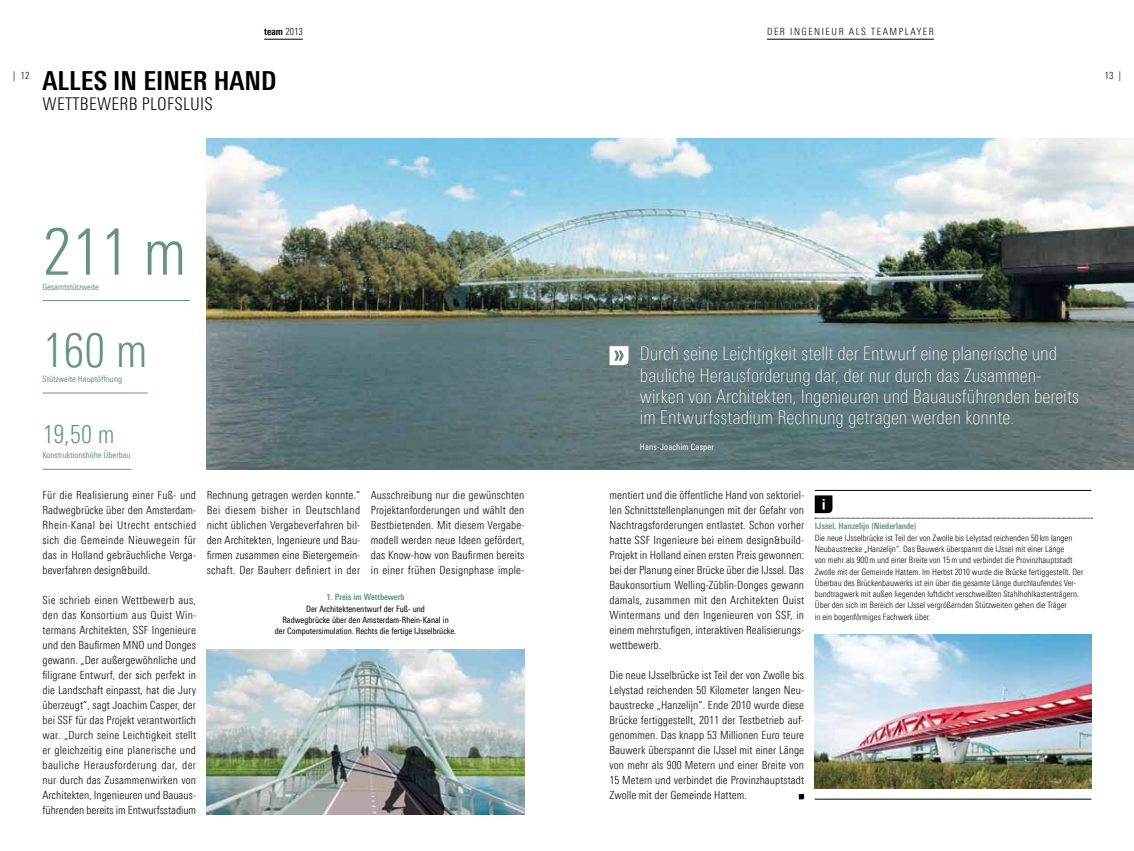
<style>
.page{position:relative;width:1134px;height:851px;background:#fff}
.page>*{position:absolute;margin:0;border:0;box-sizing:border-box;transform-origin:0 0}
.t1{font:300 65px "Linotype Univers 320 Cn";color:#649384}
.t2{font:300 47.5px "Linotype Univers 320 Cn";color:#649384}
.t3{font:700 26.25px "Linotype Univers 620 Cn";color:#000}
.t4{font:300 25px "Linotype Univers 320 Cn";color:#649384}
.t5{font:100 18.75px/21.2px "Linotype Univers 220 Cn";color:#fff}
.t6{font:300 17.5px "Linotype Univers 320 Cn";letter-spacing:.015em;color:#000}
.t7{font:300 11.25px/15px "Linotype Univers 320 Cn";letter-spacing:.005em;color:#000;text-align:justify}
.t8{font:300 10px "Linotype Univers 320 Cn";letter-spacing:.15em;color:#000}
.t9{font:700 10px "Linotype Univers 620 Cn";color:#000}
.t10{font:300 8.75px/11.2px "Linotype Univers 320 Cn";color:#000}
.t11{font:8.75px/11.2px "Linotype Univers 420 Cn";color:#000;text-align:center}
.t12{font:8.75px "Linotype Univers 420 Cn";letter-spacing:-.005em;color:#649384}
.t13{font:700 8.75px "Linotype Univers 620 Cn";color:#649384}
.t14{font:8.75px "Linotype Univers 420 Cn";letter-spacing:.025em;color:#fff}
.s1{font-family:"Linotype Univers 320 Cn";font-weight:300}
</style>
<div class="page">
<img style="left:207px;top:139px;width:927px;height:330px">
<img style="left:207px;top:649px;width:317px;height:165px">
<img style="left:815px;top:634px;width:276px;height:154px">
<hr style="left:264px;top:39px;width:39px;height:1px;background:#000">
<hr style="left:767px;top:39px;width:167px;height:1px;background:#000">
<hr style="left:43px;top:300px;width:147px;height:1px;background:#649384">
<hr style="left:43px;top:469px;width:88px;height:1px;background:#649384">
<hr style="left:43px;top:393px;width:105px;height:1px;background:#649384">
<hr style="left:815px;top:490px;width:276px;height:1px;background:#000">
<hr style="left:815px;top:798px;width:276px;height:1px;background:#000">
<svg style="left:815px;top:495px;width:277px;height:24px"></svg>
<svg style="left:609px;top:346px;width:19px;height:19px"></svg>
<svg style="left:799px;top:794px;width:5px;height:5px"></svg>
<p class="t9" style="left:264px;top:26px;width:40px">team <span class="s1">2013</span></p>
<p class="t8" style="left:767px;top:26px;width:168px">Der Ingeni eur als Teamplayer</p>
<p class="t8" style="left:13px;top:70px;width:18px">| 12</p>
<p class="t8" style="left:1104px;top:70px;width:18px">13 |</p>
<h3 class="t3" style="left:43px;top:65px;width:235px">Alles in einer Hand</h3>
<h3 class="t6" style="left:43px;top:94px;width:172px">Wettbewerb Plofsluis</h3>
<h1 class="t1" style="left:43px;top:214px;width:146px">211 m</h1>
<p class="t12" style="left:43px;top:281px;width:58px">Gesamtstützweite</p>
<h2 class="t2" style="left:43px;top:323px;width:107px">160 m</h2>
<p class="t12" style="left:43px;top:374px;width:81px">Stützweite Hauptöffnung</p>
<h3 class="t4" style="left:43px;top:420px;width:74px">19,50 m</h3>
<p class="t12" style="left:43px;top:450px;width:90px">Konstruktionshöhe Überbau</p>
<p class="t5" style="left:640px;top:343px;width:441px">Durch seine Leichtigkeit stellt der Entwurf eine planerische und bauliche Herausforderung dar, der nur durch das Zusammen&shy;wirken von Architekten, Ingenieuren und Bauausführenden bereits im Entwurfsstadium Rechnung getragen werden konnte.</p>
<p class="t14" style="left:640px;top:441px;width:76px">Hans-Joachim Casper</p>
<p class="t7" style="left:43px;top:487px;width:155px">Für die Realisierung einer Fuß- und Radwegbrücke über den Amsterdam-Rhein-Kanal bei Utrecht entschied sich die Gemeinde N ieuwegein für das in Holland gebräuchliche Verga&shy;beverfahren design&amp;build.</p>
<p class="t7" style="left:43px;top:592px;width:155px">Sie schrieb einen Wettbewerb aus, den das Konsortium aus Quist Win&shy;termans Architekten, SSF Ingenieure und den Baufirmen MNO und Donges gewann. „Der außergewöhnliche und filigrane Entwurf, der sich perfekt in die Landschaft einpasst, hat die Jury überzeugt“, sagt Joachim Casper, der bei SS F für das Projekt verantwortlich war. „Durch seine Leichtigkeit stellt er gleichzeitig eine planerische und bauliche Herausforderung dar, der nur durch das Zusammenwirken von Architekten, Ingenieuren und Bauaus&shy;führenden bereits im Entwurfsstadium</p>
<p class="t7" style="left:207px;top:487px;width:155px">Rechnung getragen werden konnte.“ Bei diesem bisher in Deutschland nicht üblichen Vergabeverfahren bil&shy;den Architekten, Ingenieure und Bau&shy;firmen zusammen eine Bietergemein&shy;schaft. Der Bauherr definiert in der</p>
<p class="t7" style="left:371px;top:487px;width:155px">Ausschreibung nur die gewünschten Projektanforderungen und wählt den Bestbietenden. M it diesem Vergabe&shy;modell werden neue Ideen gefördert, das Know-how von Baufirmen bereits in einer frühen Designphase imple-</p>
<p class="t7" style="left:609px;top:487px;width:196px">mentiert und die öffentliche Hand von sektoriel&shy;len Schnittstellenplanungen mit der Gefahr von Nachtragsforderungen entlastet. Schon vorher hatte SSF Ingenieure bei einem design&amp;build-Projekt in Holland einen ersten Preis gewonnen: bei der Planung einer Brücke über die IJssel. Das Baukonsortium Welling-Züblin-Donges gewann damals, zusammen mit den Architekten Quist Wintermans und den Ingenieuren von SSF, in einem mehrstufigen, interaktiven Realisierungs&shy;wettbewerb.</p>
<p class="t7" style="left:609px;top:667px;width:196px">Die neue IJsselbrücke ist Teil der von Zwolle bis Lelystad reichenden 50 Kilometer langen Neu&shy;baustrecke „Hanzelijn“. Ende 2010 wurde diese Brücke fertiggestellt, 2011 der Testbetrieb auf&shy;genommen. Das knapp 53 M illionen Euro teure Bauwerk überspannt die IJssel mit einer Länge von mehr als 900 Metern und einer Breite von 15 Metern und verbindet die Provinzhauptstadt Zwolle mit der Gemeinde Hattem.</p>
<p class="t13" style="left:326px;top:592px;width:80px">1. Preis im Wettbewerb</p>
<p class="t11" style="left:275px;top:603px;width:183px">Der Architektenentwurf der Fuß- und<br>Radwegbrücke über den Amsterdam-Rhein-Kanal in<br>der Computersimulation. Rechts die fertige IJsselbrücke.</p>
<p class="t13" style="left:815px;top:521px;width:103px">IJssel, Hanzelijn (Niederlande)</p>
<p class="t10" style="left:815px;top:532px;width:270px">Die neue IJsselbrücke ist Teil der von Zwolle bis Lelystad reichenden 50 km langen Neubaustrecke „Hanzelijn“. Das Bauwerk überspannt die IJssel mit einer Länge<br>von mehr als 900m und einer Breite von 15m und verbindet die Provinzhauptstadt Zwolle mit der Gemeinde Hattem. Im Herbst 2010 wurde die Brücke fertiggestellt. Der Ü berbau des Brückenbauwerks ist ein über die gesamte Länge durchlaufendes Ver&shy;bundtragwerk mit außen liegenden luftdicht verschweißten Stahlhohlkastenträgern.<br>Ü ber den sich im Bereich der IJssel vergrößernden Stützweiten gehen die Träger<br>in ein bogenförmiges Fachwerk über.</p>
</div>
